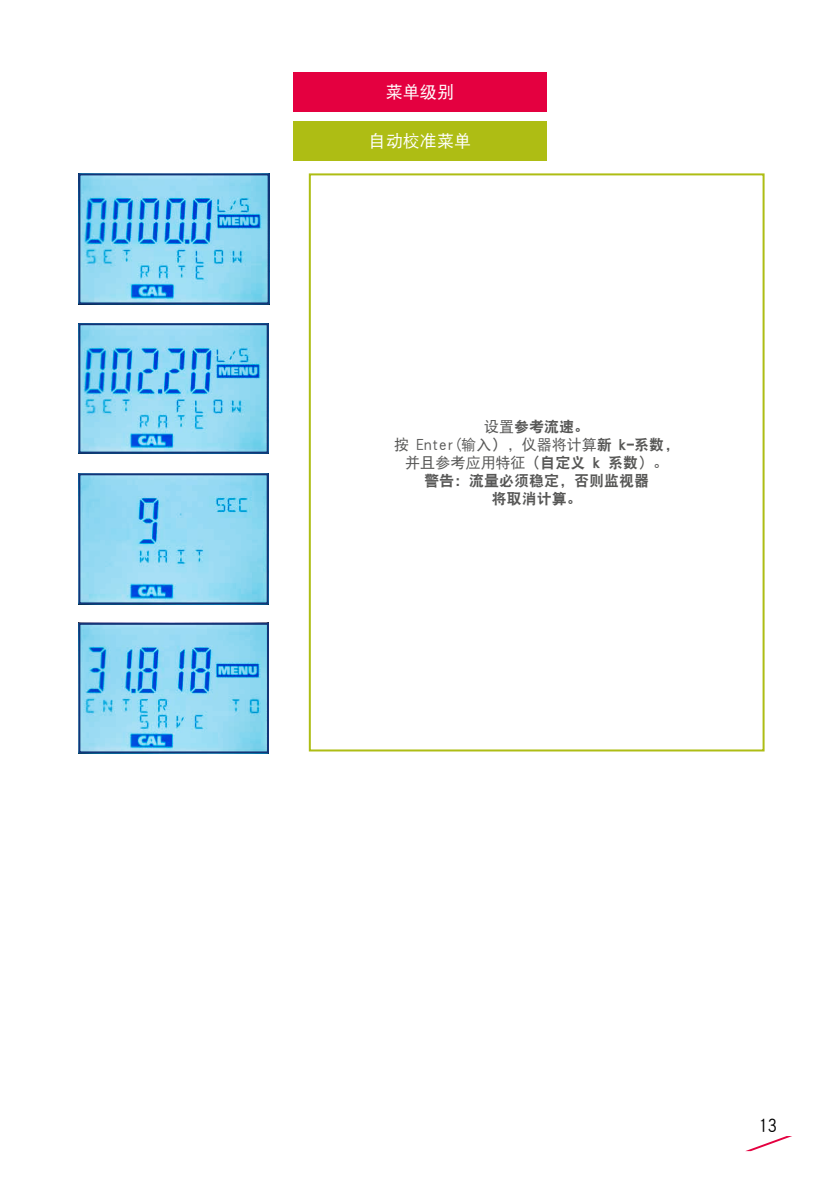
<style>
.page{position:relative;width:840px;height:1191px;background:#fff}
.page>*{position:absolute;margin:0;border:0;box-sizing:border-box;transform-origin:0 0}
.t1{font:18px "DF Hei W5 GB EUC H";color:#000}
.t2{font:17px "DF Hei W5 GB EUC H";color:#fff}
.t3{font:15px/18px "DF Hei W5 GB EUC H";color:#575756;text-align:center}
.t4{font:15px/18px "DF Hei W9 GB EUC H";color:#575756;text-align:center}
.s1{font-family:"DF Hei W5 GB EUC H"}
.s2{font-family:"DF Hei W9 GB EUC H"}
</style>
<div class="page">
<svg style="left:746px;top:1136px;width:45px;height:15px"></svg>
<div style="left:293px;top:72px;width:253px;height:40px;background:#e40040"></div>
<div style="left:293px;top:121px;width:253px;height:40px;background:#aebd14"></div>
<div style="left:308px;top:173px;width:456px;height:578px;border:2px solid #aebd14"></div>
<svg style="left:81px;top:176px;width:185px;height:125px;background:#79c9ee"></svg>
<svg style="left:81px;top:326px;width:184px;height:124px;background:#7dcaee"></svg>
<svg style="left:81px;top:476px;width:184px;height:125px;background:#8cd4f1"></svg>
<svg style="left:81px;top:626px;width:185px;height:124px;background:#7fcbef"></svg>
<div style="left:78px;top:173px;width:191px;height:131px;border:2px solid #133578"></div>
<div style="left:78px;top:323px;width:190px;height:130px;border:2px solid #133578"></div>
<div style="left:78px;top:473px;width:190px;height:131px;border:2px solid #133578"></div>
<div style="left:78px;top:623px;width:191px;height:130px;border:2px solid #133578"></div>
<p class="t2" style="left:386px;top:83px;width:69px">菜单级别</p>
<p class="t2" style="left:369px;top:132px;width:103px">自动校准菜单</p>
<p class="t4" style="left:484px;top:417px;width:107px"><span class="s1">设置</span>参考流速。</p>
<p class="t3" style="left:394px;top:435px;width:287px">按 Enter(输入），仪器将计算<span class="s2">新 k-系数，</span>并且参考应用特征（<span class="s2">自定义 k 系数</span>）。</p>
<p class="t4" style="left:424px;top:471px;width:227px">警告：流量必须稳定，否则监视器将取消计算。</p>
<p class="t1" style="left:758px;top:1116px;width:19px">13</p>
</div>
